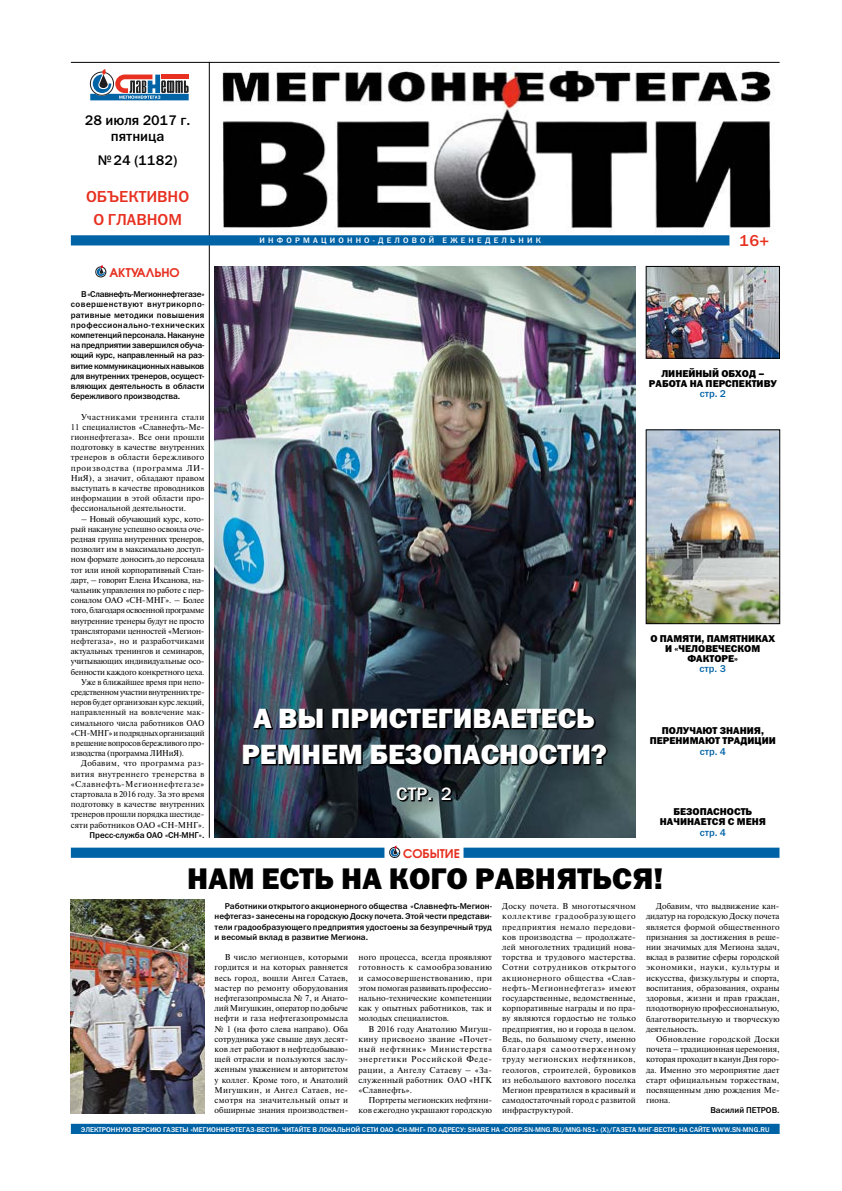
<style>
.page{position:relative;width:842px;height:1191px;background:#fff}
.page>*{position:absolute;margin:0;border:0;box-sizing:border-box;transform-origin:0 0}
.t1{font:30px "Franklin Gothic Heavy C";color:#000}
.t2{font:28px/36px "Franklin Gothic Heavy C";color:#fff;text-align:center}
.t3{font:18px "Franklin Gothic Medium C";color:#fff}
.t4{font:16px/23px "Franklin Gothic Medium C";color:#e73020;text-align:center}
.t5{font:14px/16.8px "Franklin Gothic Medium C";color:#000;text-align:center}
.t6{font:600 12px "Avant Garde Gothic C";color:#e73020}
.t7{font:10px/10px "Franklin Gothic Heavy C";color:#000;text-align:center}
.t8{font:10px "Franklin Gothic Medium C";color:#0063a6}
.t9{font:8.5px/10.2px "Newton C";color:#000;text-align:justify}
.t10{font:8.5px/10.2px "Franklin Gothic Medium C";color:#000;text-align:justify}
.t11{font:8.5px "Newton C";letter-spacing:-.02em;color:#000}
.t12{font:8.5px "Newton C";letter-spacing:-.02em;color:#000;scale:.96 1}
.t13{font:8.5px "Newton C";letter-spacing:-.025em;color:#000;scale:.96 1}
.t14{font:8.5px "Newton C";color:#000;scale:.96 1}
.t15{font:8.5px "Newton C";letter-spacing:.035em;color:#000}
.t16{font:8.5px "Newton C";letter-spacing:-.03em;color:#000;scale:.96 1}
.t17{font:8.5px "Newton C";letter-spacing:-.03em;color:#000}
.t18{font:8.5px "Newton C";letter-spacing:.02em;color:#000}
.t19{font:8.5px "Newton C";letter-spacing:.055em;color:#000}
.t20{font:8px "Franklin Gothic Medium C";letter-spacing:.4em;color:#fff}
.t21{font:7px "Franklin Gothic Medium C";color:#fff}
</style>
<div class="page">
<svg style="left:90px;top:69px;width:99px;height:31px"></svg>
<hr style="left:209px;top:62px;width:1px;height:775px;background:#000">
<img style="left:222px;top:66px;width:553px;height:168px">
<div style="left:71px;top:1123px;width:709px;height:11px;background:#0063a6"></div>
<hr style="left:71px;top:62px;width:709px;height:1px;background:#000">
<div style="left:71px;top:235px;width:658px;height:10px;background:#0063a6"></div>
<div style="left:71px;top:847px;width:313px;height:11px;background:#0063a6"></div>
<svg style="left:390px;top:845px;width:10px;height:12px"></svg>
<div style="left:463px;top:847px;width:316px;height:11px;background:#0063a6"></div>
<svg style="left:96px;top:266px;width:11px;height:11px"></svg>
<img style="left:648px;top:268px;width:130px;height:88px">
<div style="left:646px;top:266px;width:134px;height:92px;border:1px solid #000"></div>
<img style="left:648px;top:432px;width:130px;height:190px">
<div style="left:646px;top:430px;width:134px;height:194px;border:1px solid #000"></div>
<img style="left:71px;top:899px;width:133px;height:214px">
<img style="left:215px;top:266px;width:421px;height:572px">
<svg style="left:243px;top:683px;width:365px;height:119px;background:#28353e"></svg>
<h3 class="t5" style="left:85px;top:111px;width:107px">28 июля 2017 г. пятница</h3>
<h3 class="t5" style="left:98px;top:152px;width:81px">№24 (1182)</h3>
<h3 class="t4" style="left:86px;top:184px;width:105px">ОБЪЕКТИВНО<br>О ГЛАВНОМ</h3>
<h3 class="t6" style="left:109px;top:265px;width:72px">АКТУАЛЬНО</h3>
<p class="t10" style="left:71px;top:289px;width:135px;text-indent:10px">В «Славнефть-Мегионнефтегазе» совершенствуют внутрикорпо&shy;ративные методики повышения профессионально-технических компетенций персонала. Накануне на предприятии завершился обуча&shy;ющий курс, направленный на раз&shy;витие коммуникационных навыков для внутренних тренеров, осущест&shy;вляющих деятельность в области бережливого производства.</p>
<p class="t9" style="left:71px;top:411px;width:135px;text-indent:10px">Участниками тренинга стали 11 специалистов «Славнефть-Ме&shy;гионнефтегаза». Все они прошли подготовку в качестве внутренних тренеров в области бережливого производства (программа ЛИ-НиЯ), а значит, обладают правом выступать в качестве проводников информации в этой области про&shy;фессиональной деятельности.</p>
<p class="t11" style="left:81px;top:514px;width:125px">– Новый обучающий курс, кото-</p>
<p class="t11" style="left:71px;top:524px;width:135px">рый накануне успешно освоила оче-</p>
<p class="t11" style="left:71px;top:534px;width:135px">редная группа внутренних тренеров,</p>
<p class="t11" style="left:71px;top:544px;width:135px">позволит им в максимально доступ-</p>
<p class="t11" style="left:71px;top:555px;width:135px">ном формате доносить до персонала</p>
<p class="t11" style="left:71px;top:565px;width:135px">тот или иной корпоративный Стан-</p>
<p class="t11" style="left:71px;top:575px;width:135px">дарт, – говорит Елена Ихсанова, на-</p>
<p class="t11" style="left:71px;top:585px;width:135px">чальник управления по работе с пер-</p>
<p class="t9" style="left:71px;top:595px;width:135px">соналом ОАО «СН-МНГ». – Более</p>
<p class="t17" style="left:71px;top:606px;width:135px">того, благодаря освоенной программе</p>
<p class="t11" style="left:71px;top:616px;width:135px">внутренние тренеры будут не просто</p>
<p class="t11" style="left:71px;top:626px;width:135px">трансляторами ценностей «Мегион-</p>
<p class="t18" style="left:71px;top:636px;width:135px">нефтегаза», но и разработчиками</p>
<p class="t11" style="left:71px;top:646px;width:135px">актуальных тренингов и семинаров,</p>
<p class="t11" style="left:71px;top:657px;width:135px">учитывающих индивидуальные осо-</p>
<p class="t11" style="left:71px;top:667px;width:135px">бенности каждого конкретного цеха.</p>
<p class="t12" style="left:81px;top:677px;width:130px">Уже в ближайшее время при непо-</p>
<p class="t16" style="left:71px;top:687px;width:141px">средственном участии внутренних тре-</p>
<p class="t12" style="left:71px;top:697px;width:141px">неров будет организован курс лекций,</p>
<p class="t14" style="left:71px;top:708px;width:141px">направленный на вовлечение мак-</p>
<p class="t14" style="left:71px;top:718px;width:141px">симального числа работников ОАО</p>
<p class="t13" style="left:71px;top:728px;width:141px">«СН-МНГ» и подрядных организаций</p>
<p class="t13" style="left:71px;top:738px;width:141px">в решение вопросов бережливого про-</p>
<p class="t12" style="left:71px;top:748px;width:119px">изводства (программа ЛИНиЯ).</p>
<p class="t15" style="left:81px;top:759px;width:125px">Добавим, что программа раз-</p>
<p class="t15" style="left:71px;top:769px;width:135px">вития внутреннего тренерства в</p>
<p class="t19" style="left:71px;top:779px;width:135px">«Славнефть-Мегионнефтегазе»</p>
<p class="t9" style="left:71px;top:789px;width:135px">стартовала в 2016 году. За это время</p>
<p class="t9" style="left:71px;top:799px;width:135px">подготовку в качестве внутренних</p>
<p class="t9" style="left:71px;top:809px;width:135px">тренеров прошли порядка шестиде-</p>
<p class="t9" style="left:71px;top:819px;width:135px">сяти работников ОАО «СН-МНГ».</p>
<p class="t10" style="left:90px;top:829px;width:116px">Пресс-служба ОАО «СН-МНГ».</p>
<p class="t20" style="left:260px;top:236px;width:283px">ИНФОРМАЦИОННО-ДЕЛОВОЙ ЕЖЕНЕДЕЛЬНИК</p>
<h3 class="t4" style="left:739px;top:229px;width:32px">16+</h3>
<p class="t7" style="left:649px;top:368px;width:129px">ЛИНЕЙНЫЙ ОБХОД –<br>РАБОТА НА ПЕРСПЕКТИВУ</p>
<p class="t8" style="left:700px;top:388px;width:28px">стр. 2</p>
<h2 class="t2" style="left:241px;top:699px;width:367px">А ВЫ ПРИСТЕГИВАЕТЕСЬ<br>РЕМНЕМ БЕЗОПАСНОСТИ?</h2>
<h3 class="t3" style="left:396px;top:783px;width:57px">СТР. 2</h3>
<h3 class="t6" style="left:403px;top:845px;width:58px">СОБЫТИЕ</h3>
<p class="t7" style="left:650px;top:633px;width:126px">О ПАМЯТИ, ПАМЯТНИКАХ<br>И «ЧЕЛОВЕЧЕСКОМ<br>ФАКТОРЕ»</p>
<p class="t8" style="left:699px;top:663px;width:28px">стр. 3</p>
<p class="t7" style="left:650px;top:725px;width:127px">ПОЛУЧАЮТ ЗНАНИЯ,<br>ПЕРЕНИМАЮТ ТРАДИЦИИ</p>
<p class="t8" style="left:700px;top:746px;width:28px">стр. 4</p>
<p class="t7" style="left:660px;top:806px;width:107px">БЕЗОПАСНОСТЬ<br>НАЧИНАЕТСЯ С МЕНЯ</p>
<p class="t8" style="left:700px;top:827px;width:28px">стр. 4</p>
<h1 class="t1" style="left:187px;top:861px;width:477px">НАМ ЕСТЬ НА КОГО РАВНЯТЬСЯ!</h1>
<p class="t10" style="left:215px;top:901px;width:279px;text-indent:10px">Работники открытого акционерного общества «Славнефть-Мегион&shy;нефтегаз» занесены на городскую Доску почета. Этой чести представи&shy;тели градообразующего предприятия удостоены за безупречный труд и весомый вклад в развитие Мегиона.</p>
<p class="t9" style="left:215px;top:952px;width:135px;text-indent:10px">В число мегионцев, которыми гордится и на которых равняется весь город, вошли Ангел Сатаев, мастер по ремонту оборудования нефтегазопромысла № 7, и Анато&shy;лий Мигушкин, оператор по добыче нефти и газа нефтегазопромысла № 1 (на фото слева направо). Оба сотрудника уже свыше двух десят&shy;ков лет работают в нефтедобываю&shy;щей отрасли и пользуются заслу&shy;женным уважением и авторитетом у коллег. Кроме того, и Анатолий Мигушкин, и Ангел Сатаев, не&shy;смотря на значительный опыт и обширные знания производствен-</p>
<p class="t9" style="left:358px;top:952px;width:135px">ного процесса, всегда проявляют готовность к самообразованию и самосовершенствованию, при этом помогая развивать профессио&shy;нально-технические компетенции как у опытных работников, так и молодых специалистов.</p>
<p class="t9" style="left:358px;top:1023px;width:135px;text-indent:10px">В 2016 году Анатолию Мигуш&shy;кину присвоено звание «Почет&shy;ный нефтяник» Министерства энергетики Российской Феде&shy;рации, а Ангелу Сатаеву – «За&shy;служенный работник ОАО «НГК «Славнефть».</p>
<p class="t9" style="left:358px;top:1095px;width:135px;text-align:right">Портреты мегионских нефтяни&shy;ков ежегодно украшают городскую</p>
<p class="t9" style="left:502px;top:901px;width:135px">Доску почета. В многотысячном коллективе градообразующего предприятия немало передови&shy;ков производства – продолжате&shy;лей многолетних традиций нова&shy;торства и трудового мастерства.<br>Сотни сотрудников открытого акционерного общества «Слав&shy;нефть-Мегионнефтегаз» имеют государственные, ведомственные, корпоративные награды и по пра&shy;ву являются гордостью не только предприятия, но и города в целом.<br>Ведь, по большому счету, именно благодаря самоотверженному труду мегионских нефтяников, геологов, строителей, буровиков из небольшого вахтового поселка Мегион превратился в красивый и самодостаточный город с развитой инфраструктурой.</p>
<p class="t9" style="left:646px;top:901px;width:135px;text-indent:10px">Добавим, что выдвижение кан&shy;дидатур на городскую Доску почета является формой общественного признания за достижения в реше&shy;нии значимых для Мегиона задач, вклад в развитие сферы городской экономики, науки, культуры и искусства, физкультуры и спорта, воспитания, образования, охраны здоровья, жизни и прав граждан, плодотворную профессиональную, благотворительную и творческую деятельность.</p>
<p class="t9" style="left:646px;top:1034px;width:135px;text-indent:10px">Обновление городской Доски почета – традиционная церемония, которая проходит в канун Дня горо&shy;да. Именно это мероприятие дает старт официальным торжествам, посвященным дню рождения Ме&shy;гиона.</p>
<p class="t10" style="left:710px;top:1105px;width:71px">Василий ПЕТРОВ.</p>
<p class="t21" style="left:81px;top:1125px;width:690px">ЭЛЕКТРОННУЮ ВЕРСИЮ ГАЗЕТЫ «МЕГИОННЕФТЕГАЗ-ВЕСТИ» ЧИТАЙТЕ В ЛОКАЛЬНОЙ СЕТИ ОАО «СН-МНГ» ПО АДРЕСУ: SHARE НА «CORP.SN-MNG.RU/MNG-NS1» (X)/ГАЗЕТА МНГ-ВЕСТИ; НА САЙТЕ WWW.SN-MNG.RU</p>
</div>
